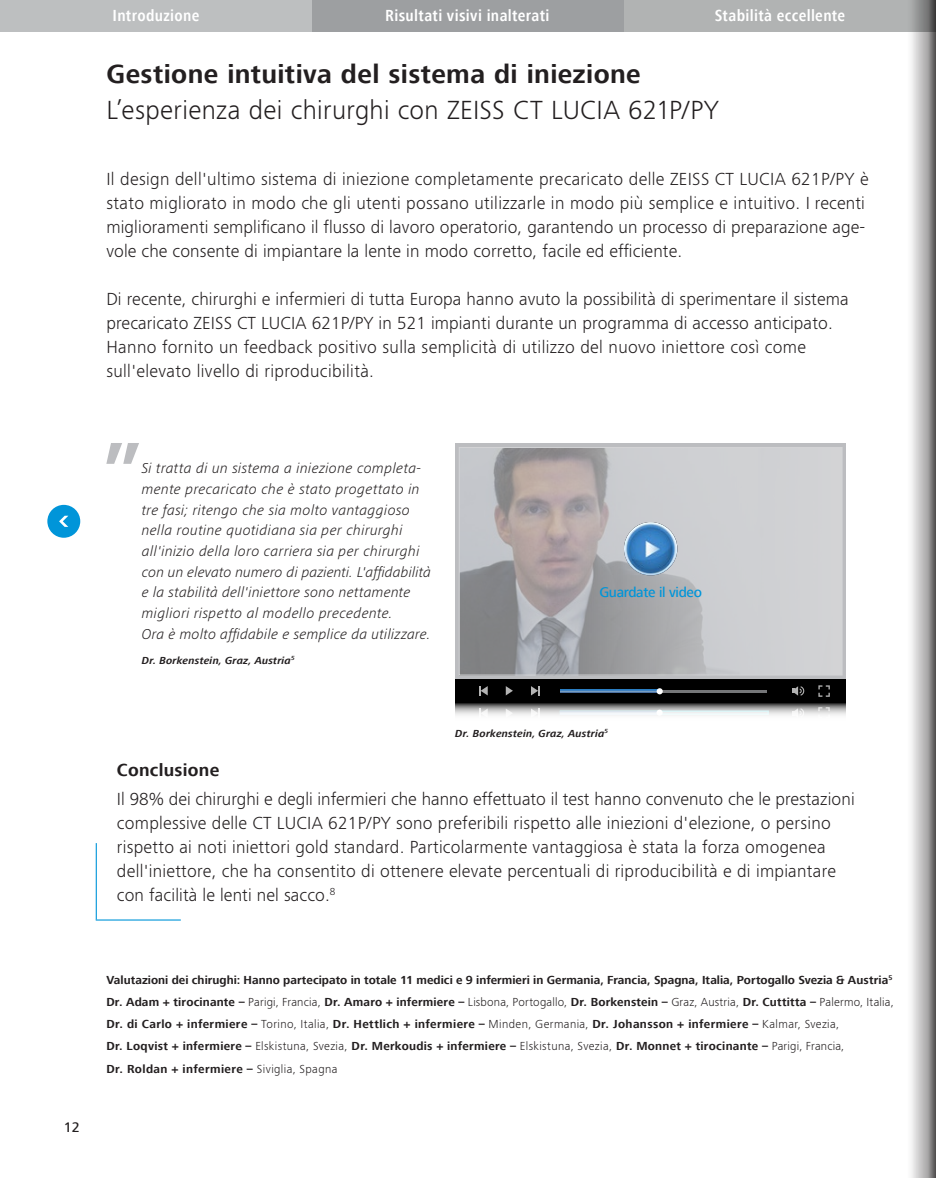
<style>
.page{position:relative;width:936px;height:1178px;background:#fff}
.page>*{position:absolute;margin:0;border:0;box-sizing:border-box;transform-origin:0 0}
.t1{font:300 27px "ZEISS Frutiger Next W1 G";letter-spacing:.01em;color:#231f20}
.t2{font:700 27px "ZEISS Frutiger Next W1 G";letter-spacing:.015em;color:#231f20}
.t3{font:300 18px/24px "ZEISS Frutiger Next W1 G";letter-spacing:.015em;color:#231f20}
.t4{font:700 18px "ZEISS Frutiger Next W1 G";letter-spacing:.015em;color:#231f20}
.t5{font:700 condensed 16.5px "ZEISS Frutiger Next W1 G";letter-spacing:.02em;color:#fff}
.t6{font:italic 300 14.7px/20.7px "ZEISS Frutiger Next W1 G";letter-spacing:.025em;color:#231f20}
.t7{font:500 14.4px "ZEISS Frutiger Next W1 G";letter-spacing:-.02em;color:#0095d9}
.t8{font:500 14.25px "ZEISS Frutiger Next W1 G";color:#231f20}
.t9{font:700 12px/22.2px "ZEISS Frutiger Next W1 G";letter-spacing:.015em;color:#231f20}
.t10{font:italic 700 10.5px "ZEISS Frutiger Next W1 G";letter-spacing:.02em;color:#231f20}
.s1{font-weight:300}
</style>
<div class="page">
<svg style="left:106px;top:443px;width:33px;height:21px"></svg>
<svg style="left:0;top:0;width:897px;height:32px;background:#aeb0b1"></svg>
<div style="left:47px;top:505px;width:33px;height:33px;background:#0095d9;border-radius:50%"></div>
<svg style="left:59px;top:516px;width:9px;height:11px"></svg>
<div style="left:455px;top:443px;width:391px;height:237px;background:#bcbdc0"></div>
<div style="left:455px;top:680px;width:391px;height:22px;background:#000"></div>
<hr style="left:560px;top:690px;width:207px;height:3px;background:#757678">
<svg style="left:560px;top:690px;width:96px;height:3px"></svg>
<svg style="left:656px;top:688px;width:6px;height:6px"></svg>
<svg style="left:505px;top:686px;width:8px;height:9px"></svg>
<svg style="left:531px;top:686px;width:8px;height:9px"></svg>
<svg style="left:479px;top:686px;width:8px;height:9px"></svg>
<svg style="left:792px;top:686px;width:12px;height:10px"></svg>
<svg style="left:818px;top:685px;width:11px;height:12px"></svg>
<img style="left:461px;top:449px;width:378px;height:224px">
<div style="left:459px;top:447px;width:383px;height:228px;border:1px solid #fff"></div>
<img style="left:624px;top:522px;width:53px;height:53px;border-radius:27px">
<svg style="left:455px;top:702px;width:391px;height:13px;background:#808080"></svg>
<svg style="left:559px;top:710px;width:209px;height:5px"></svg>
<svg style="left:560px;top:711px;width:96px;height:3px"></svg>
<svg style="left:656px;top:710px;width:6px;height:5px"></svg>
<svg style="left:505px;top:708px;width:8px;height:7px"></svg>
<svg style="left:531px;top:708px;width:8px;height:7px"></svg>
<svg style="left:479px;top:708px;width:8px;height:7px"></svg>
<svg style="left:792px;top:708px;width:12px;height:7px"></svg>
<svg style="left:818px;top:707px;width:11px;height:8px"></svg>
<hr style="left:96px;top:843px;width:1px;height:76px;background:#0095d9">
<hr style="left:96px;top:919px;width:85px;height:1px;background:#0095d9">
<hr style="left:935px;top:0;width:1px;height:1178px;background:#231f20">
<svg style="left:897px;top:0;width:28px;height:1178px"></svg>
<svg style="left:925px;top:0;width:10px;height:1178px;background:#8f8d8d"></svg>
<p class="t5" style="left:112px;top:6px;width:89px">Introduzione</p>
<p class="t5" style="left:385px;top:6px;width:166px">Risultati visivi inalterati</p>
<p class="t5" style="left:714px;top:6px;width:132px">Stabilità eccellente</p>
<h1 class="t2" style="left:106px;top:59px;width:536px">Gestione intuitiva del sistema di iniezione</h1>
<h1 class="t1" style="left:106px;top:92px;width:614px">L’esperienza dei chirurghi con ZEISS CT LUCIA 621P/PY</h1>
<p class="t3" style="left:106px;top:166px;width:763px">Il design dell'ultimo sistema di iniezione completamente precaricato delle ZEISS CT LUCIA 621P/PY è stato migliorato in modo che gli utenti possano utilizzarle in modo più semplice e intuitivo. I recenti miglioramenti semplificano il flusso di lavoro operatorio, garantendo un processo di preparazione age&shy;vole che consente di impiantare la lente in modo corretto, facile ed efficiente.</p>
<p class="t3" style="left:106px;top:286px;width:744px">Di recente, chirurghi e infermieri di tutta Europa hanno avuto la possibilità di sperimentare il sistema precaricato ZEISS CT LUCIA 621P/PY in 521 impianti durante un programma di accesso anticipato.<br>Hanno fornito un feedback positivo sulla semplicità di utilizzo del nuovo iniettore così come sull'elevato livello di riproducibilità.</p>
<p class="t6" style="left:142px;top:458px;width:291px">Si tratta di un sistema a iniezione completa&shy;mente precaricato che è stato progettato in tre fasi; ritengo che sia molto vantaggioso nella routine quotidiana sia per chirurghi all'inizio della loro carriera sia per chirurghi con un elevato numero di pazienti. L'affidabilità e la stabilità dell'iniettore sono nettamente migliori rispetto al modello precedente.<br>Ora è molto affidabile e semplice da utilizzare.</p>
<p class="t10" style="left:142px;top:654px;width:154px">Dr. Borkenstein, Graz, Austria<sup>5</sup></p>
<p class="t7" style="left:599px;top:584px;width:104px">Guardate il video</p>
<p class="t10" style="left:455px;top:727px;width:154px">Dr. Borkenstein, Graz, Austria<sup>5</sup></p>
<p class="t4" style="left:117px;top:760px;width:104px">Conclusione</p>
<p class="t3" style="left:117px;top:786px;width:739px">Il 98% dei chirurghi e degli infermieri che hanno effettuato il test hanno convenuto che le prestazioni complessive delle CT LUCIA 621P/PY sono preferibili rispetto alle iniezioni d'elezione, o persino rispetto ai noti iniettori gold standard. Particolarmente vantaggiosa è stata la forza omogenea dell'iniettore, che ha consentito di ottenere elevate percentuali di riproducibilità e di impiantare con facilità le lenti nel sacco.<sup>8</sup></p>
<p class="t8" style="left:64px;top:1119px;width:18px">12</p>
<p class="t9" style="left:106px;top:969px;width:789px">Valutazioni dei chirughi: Hanno partecipato in totale 11 medici e 9 infermieri in Germania, Francia, Spagna, Italia, Portogallo Svezia &amp; Austria<sup>5<br></sup>Dr. Adam + tirocinante – <span class="s1">Parigi, Francia,</span> Dr. Amaro + infermiere – <span class="s1">Lisbona, Portogallo,</span> Dr. Borkenstein – <span class="s1">Graz, Austria,</span> Dr. Cuttitta – <span class="s1">Palermo, Italia, </span>Dr. di Carlo + infermiere – <span class="s1">Torino, Italia,</span> Dr. Hettlich + infermiere – <span class="s1">Minden, Germania,</span> Dr. Johansson + infermiere – <span class="s1">Kalmar, Svezia,<br></span>Dr. Loqvist + infermiere – <span class="s1">Elskistuna, Svezia,</span> Dr. Merkoudis + infermiere – <span class="s1">Elskistuna, Svezia,</span> Dr. Monnet + tirocinante – <span class="s1">Parigi, Francia,<br></span>Dr. Roldan + infermiere – <span class="s1">Siviglia, Spagna</span></p>
</div>
